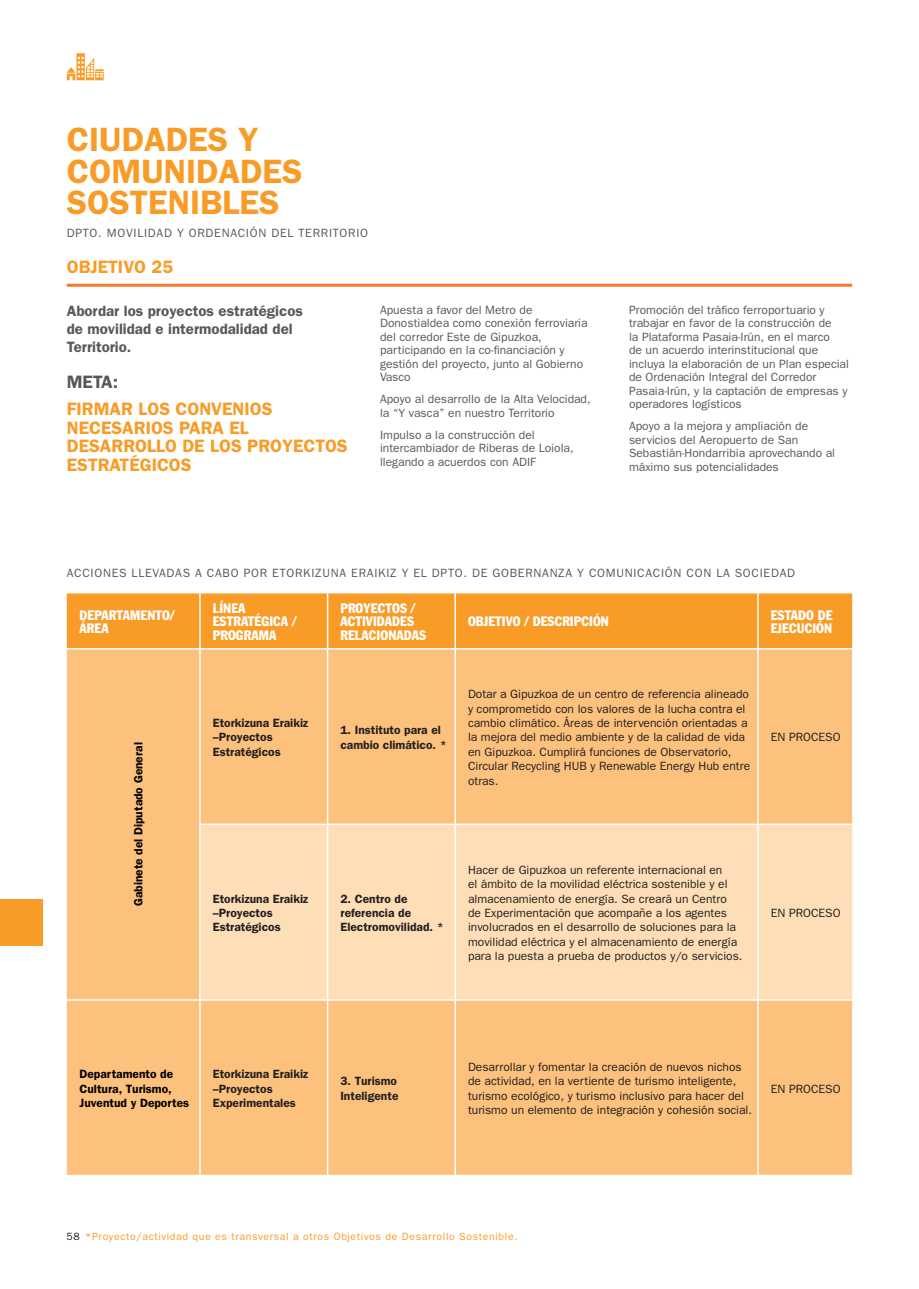
<style>
.page{position:relative;width:919px;height:1289px;background:#fff}
.page>*{position:absolute;margin:0;border:0;box-sizing:border-box;transform-origin:0 0}
.t1{font:600 33.9px "Franklin Gothic";color:#f89c27}
.t2{font:600 18px/18.6px "Franklin Gothic";color:#f89c27}
.t3{font:600 18px "Franklin Gothic";color:#57585a}
.t4{font:600 15px/18px "Franklin Gothic";color:#57585a}
.t5{font:condensed 13.5px/13.5px "Franklin Gothic";letter-spacing:.01em;color:#fff}
.t6{font:12px/14.4px "Franklin Gothic";color:#231f20}
.t7{font:12px/13.5px "Franklin Gothic";color:#57585a}
.t8{font:600 12px/14.4px "Franklin Gothic";color:#231f20}
.t9{font:12px "Franklin Gothic";letter-spacing:.06em;color:#57585a}
.t10{font:600 12px/14.4px "Franklin Gothic";color:#000001}
.t11{font:10.5px "Franklin Gothic";letter-spacing:.06em;color:#f89c27}
.t12{font:10.5px "Franklin Gothic";color:#231f20}
</style>
<div class="page">
<hr style="left:67px;top:284px;width:785px;height:3px;background:#f4792a">
<div style="left:67px;top:593px;width:785px;height:55px;background:#f89c27"></div>
<div style="left:67px;top:649px;width:785px;height:525px;background:#fcc17c"></div>
<div style="left:201px;top:825px;width:651px;height:174px;background:#fedeb7"></div>
<hr style="left:199px;top:593px;width:2px;height:55px;background:#fff">
<hr style="left:327px;top:593px;width:1px;height:55px;background:#fff">
<hr style="left:454px;top:593px;width:2px;height:55px;background:#fff">
<hr style="left:757px;top:593px;width:1px;height:55px;background:#fff">
<hr style="left:199px;top:649px;width:2px;height:174px;background:#fff">
<hr style="left:327px;top:649px;width:1px;height:174px;background:#fff">
<hr style="left:454px;top:649px;width:2px;height:174px;background:#fff">
<hr style="left:757px;top:649px;width:1px;height:174px;background:#fff">
<hr style="left:199px;top:823px;width:128px;height:2px;background:#fff">
<hr style="left:199px;top:825px;width:2px;height:174px;background:#fff">
<hr style="left:327px;top:823px;width:128px;height:2px;background:#fff">
<hr style="left:327px;top:825px;width:1px;height:174px;background:#fff">
<hr style="left:455px;top:823px;width:303px;height:2px;background:#fff">
<hr style="left:454px;top:825px;width:2px;height:174px;background:#fff">
<hr style="left:758px;top:823px;width:94px;height:2px;background:#fff">
<hr style="left:757px;top:825px;width:1px;height:174px;background:#fff">
<hr style="left:67px;top:999px;width:133px;height:1px;background:#fff">
<hr style="left:200px;top:999px;width:127px;height:1px;background:#fff">
<hr style="left:199px;top:1000px;width:2px;height:174px;background:#fff">
<hr style="left:327px;top:999px;width:128px;height:1px;background:#fff">
<hr style="left:327px;top:1000px;width:1px;height:174px;background:#fff">
<hr style="left:455px;top:999px;width:303px;height:1px;background:#fff">
<hr style="left:454px;top:1000px;width:2px;height:174px;background:#fff">
<hr style="left:758px;top:999px;width:94px;height:1px;background:#fff">
<hr style="left:757px;top:1000px;width:1px;height:174px;background:#fff">
<svg style="left:67px;top:53px;width:37px;height:27px"></svg>
<div style="left:0;top:899px;width:43px;height:47px;background:#f89c27"></div>
<p class="t1" style="left:67px;top:119px;width:193px">CIUDADES Y</p>
<p class="t1" style="left:67px;top:151px;width:237px">COMUNIDADES</p>
<p class="t1" style="left:67px;top:183px;width:214px">SOSTENIBLES</p>
<p class="t9" style="left:67px;top:226px;width:303px">DPTO. MOVILIDAD Y ORDENACIÓN DEL TERRITORIO</p>
<p class="t2" style="left:67px;top:257px;width:108px">OBJETIVO 25</p>
<p class="t4" style="left:67px;top:301px;width:238px">Abordar los proyectos estratégicos de movilidad e intermodalidad del<br>Territorio.</p>
<p class="t3" style="left:67px;top:371px;width:53px">META:</p>
<p class="t2" style="left:67px;top:399px;width:282px">FIRMAR LOS CONVENIOS<br>NECESARIOS PARA EL<br>DESARROLLO DE LOS PROYECTOS<br>ESTRATÉGICOS</p>
<p class="t7" style="left:380px;top:302px;width:209px">Apuesta a favor del Metro de<br>Donostialdea como conexión ferroviaria del corredor Este de Gipuzkoa, participando en la co-financiación y gestión del proyecto, junto al Gobierno<br>Vasco</p>
<p class="t7" style="left:380px;top:392px;width:212px">Apoyo al desarrollo de la Alta Velocidad, la “Y vasca” en nuestro Territorio</p>
<p class="t7" style="left:380px;top:427px;width:195px">Impulso a la construcción del intercambiador de Riberas de Loiola, llegando a acuerdos con ADIF</p>
<p class="t7" style="left:629px;top:302px;width:221px">Promoción del tráfico ferroportuario y trabajar en favor de la construcción de<br>la Plataforma Pasaia-Irún, en el marco<br>de un acuerdo interinstitucional que incluya la elaboración de un Plan especial de Ordenación Integral del Corredor Pasaia-Irún, y la captación de empresas y operadores logísticos</p>
<p class="t7" style="left:629px;top:419px;width:208px">Apoyo a la mejora y ampliación de servicios del Aeropuerto de San Sebastián-Hondarribia aprovechando al máximo sus potencialidades</p>
<p class="t9" style="left:67px;top:565px;width:729px">ACCIONES LLEVADAS A CABO POR ETORKIZUNA ERAIKIZ Y EL DPTO. DE GOBERNANZA Y COMUNICACIÓN CON LA SOCIEDAD</p>
<p class="t5" style="left:80px;top:608px;width:96px">DEPARTAMENTO/<br>ÁREA</p>
<p class="t5" style="left:213px;top:601px;width:85px">LÍNEA<br>ESTRATÉGICA /<br>PROGRAMA</p>
<p class="t5" style="left:340px;top:601px;width:87px">PROYECTOS /<br>ACTIVIDADES<br>RELACIONADAS</p>
<p class="t5" style="left:468px;top:614px;width:142px">OBJETIVO / DESCRIPCIÓN</p>
<p class="t5" style="left:770px;top:608px;width:63px">ESTADO DE<br>EJECUCIÓN</p>
<p class="t10" style="left:131px;top:906px;width:165px;rotate:-90deg">Gabinete del Diputado General</p>
<p class="t8" style="left:213px;top:715px;width:97px">Etorkizuna Eraikiz –Proyectos<br>Estratégicos</p>
<p class="t8" style="left:340px;top:722px;width:108px">1. Instituto para el cambio climático. *</p>
<p class="t6" style="left:468px;top:686px;width:284px">Dotar a Gipuzkoa de un centro de referencia alineado y comprometido con los valores de la lucha contra el cambio climático. Áreas de intervención orientadas a la mejora del medio ambiente y de la calidad de vida en Gipuzkoa. Cumplirá funciones de Observatorio, Circular Recycling HUB y Renewable Energy Hub entre otras.</p>
<p class="t6" style="left:770px;top:730px;width:71px">EN PROCESO</p>
<p class="t8" style="left:213px;top:891px;width:97px">Etorkizuna Eraikiz –Proyectos<br>Estratégicos</p>
<p class="t8" style="left:340px;top:891px;width:105px">2. Centro de referencia de<br>Electromovilidad. *</p>
<p class="t6" style="left:468px;top:862px;width:276px">Hacer de Gipuzkoa un referente internacional en<br>el ámbito de la movilidad eléctrica sostenible y el almacenamiento de energía. Se creará un Centro de Experimentación que acompañe a los agentes involucrados en el desarrollo de soluciones para la movilidad eléctrica y el almacenamiento de energía para la puesta a prueba de productos y/o servicios.</p>
<p class="t6" style="left:770px;top:905px;width:71px">EN PROCESO</p>
<p class="t10" style="left:80px;top:1066px;width:111px">Departamento de<br>Cultura, Turismo,<br>Juventud y Deportes</p>
<p class="t8" style="left:213px;top:1066px;width:97px">Etorkizuna Eraikiz –Proyectos<br>Experimentales</p>
<p class="t8" style="left:340px;top:1073px;width:60px">3. Turismo<br>Inteligente</p>
<p class="t6" style="left:468px;top:1059px;width:285px">Desarrollar y fomentar la creación de nuevos nichos de actividad, en la vertiente de turismo inteligente, turismo ecológico, y turismo inclusivo para hacer del turismo un elemento de integración y cohesión social.</p>
<p class="t6" style="left:770px;top:1081px;width:71px">EN PROCESO</p>
<p class="t12" style="left:67px;top:1230px;width:15px">58</p>
<p class="t11" style="left:85px;top:1230px;width:434px">*Proyecto/actividad que es transversal a otros Objetivos de Desarrollo Sostenible.</p>
</div>
